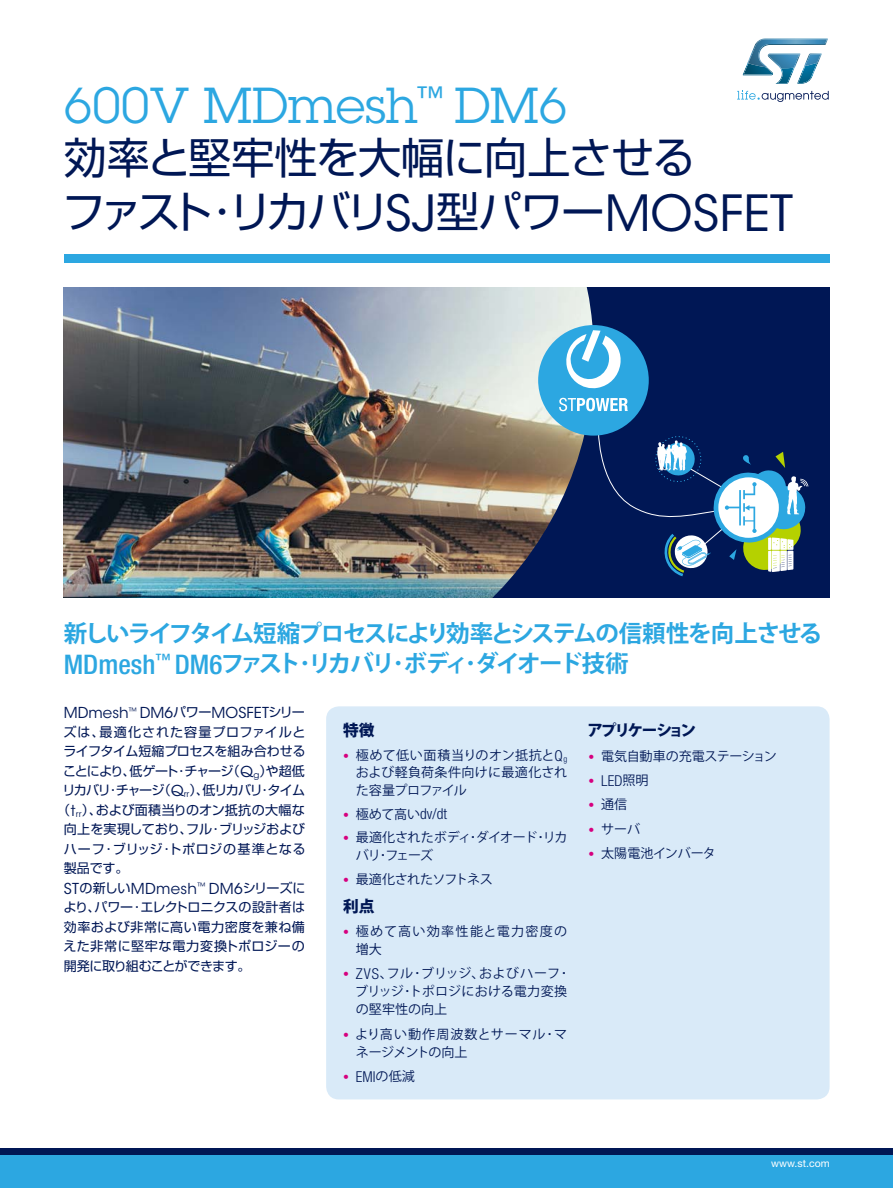
<style>
.page{position:relative;width:893px;height:1188px;background:#fff}
.page>*{position:absolute;margin:0;border:0;box-sizing:border-box;transform-origin:0 0}
.t1{font:49.5px "Lubalin Graph Std";color:#2ca7e1}
.t2{font:43.05px/54px "Shin Go Pro Regular 90 msp RKSJ H";letter-spacing:-.035em;color:#001755}
.t3{font:23.55px/30px "Koz Go Pro Bold 90 msp RKSJ H";letter-spacing:-.095em;color:#2ca7e1}
.t4{font:15.6px "Koz Go Pro Heavy 90 msp RKSJ H";letter-spacing:-.15em;color:#001755}
.t5{font:15.6px "Koz Go Pro Heavy 90 msp RKSJ H";letter-spacing:-.13em;color:#001755}
.t6{font:15px "ITC Avant Garde Std";letter-spacing:.005em;color:#001755}
.t7{font:300 condensed 15px "Helvetica Neue LT Std";color:#001755}
.t8{font:13.05px/18px "Koz Go Pro Regular 90 msp RKSJ H";color:#001755;text-align:justify}
.t9{font:13.05px/19.5px "Shin Go Pro Regular 90 msp RKSJ H";letter-spacing:-.005em;color:#001755;text-align:justify}
.t10{font:13.05px/17.4px "Koz Go Pro Regular 90 msp RKSJ H";letter-spacing:-.05em;color:#001755}
.t11{font:13.05px "Shin Go Pro Regular 90 msp RKSJ H";letter-spacing:-.1em;color:#001755}
.t12{font:13.05px "Shin Go Pro Regular 90 msp RKSJ H";letter-spacing:-.075em;color:#001755}
.t13{font:13.05px "Shin Go Pro Regular 90 msp RKSJ H";letter-spacing:-.035em;color:#001755}
.t14{font:13.05px "Shin Go Pro Regular 90 msp RKSJ H";letter-spacing:.045em;color:#001755}
.t15{font:13.05px "Shin Go Pro Regular 90 msp RKSJ H";letter-spacing:.07em;color:#001755}
.t16{font:13.05px/18px "Koz Go Pro Regular 90 msp RKSJ H";letter-spacing:.1em;color:#001755}
.t17{font:13.05px "Koz Go Pro Regular 90 msp RKSJ H";letter-spacing:-.03em;color:#001755}
.t18{font:10.5px "Helvetica Neue LT Std";color:#fff}
.s1{font-family:"ITC Avant Garde Std";font-size:49.5px}
.s2{font-family:"Helvetica Neue LT Std";font-weight:500;font-stretch:condensed;font-size:27px}
.s3{font-family:"Shin Go Pro Regular 90 msp RKSJ H";font-size:13.05px}
.s4{font-family:"ITC Avant Garde Std";font-size:15px}
.s5{font-family:"Helvetica Neue LT Std";font-weight:300;font-stretch:condensed;font-size:11.7px;color:#d6007f}
.s6{font-family:"Helvetica Neue LT Std";font-weight:300;font-stretch:condensed;font-size:15px}
.s7{font-size:11.7px;color:#d6007f}
.s8{font-family:"Koz Go Pro Regular 90 msp RKSJ H";font-weight:400;font-stretch:normal;font-size:13.05px}
</style>
<div class="page">
<img style="left:64px;top:287px;width:405px;height:311px">
<svg style="left:469px;top:287px;width:360px;height:311px;background:#445071"></svg>
<div style="left:0;top:1154px;width:892px;height:34px;background:#2ca7e1"></div>
<div style="left:0;top:1148px;width:892px;height:6px;background:#001755"></div>
<svg style="left:737px;top:91px;width:91px;height:11px"></svg>
<svg style="left:742px;top:38px;width:86px;height:46px"></svg>
<div style="left:326px;top:706px;width:503px;height:393px;background:#d9eaf8;border-radius:13px"></div>
<div style="left:64px;top:254px;width:765px;height:9px;background:#2ca7e1"></div>
<div style="left:538px;top:325px;width:110px;height:111px;background:#2ca7e1;border-radius:50%"></div>
<svg style="left:559px;top:398px;width:69px;height:13px"></svg>
<svg style="left:565px;top:330px;width:56px;height:59px"></svg>
<svg style="left:595px;top:422px;width:213px;height:154px;background:#314f79"></svg>
<h1 class="t1" style="left:64px;top:77px;width:505px">600V MDmesh<sup>™</sup> DM6</h1>
<h2 class="t2" style="left:62px;top:137px;width:732px">効率と堅牢性を大幅に向上させる<br>ファスト･リカバリ<span class="s1">SJ</span>型パワー<span class="s1">MOSFET</span></h2>
<h3 class="t3" style="left:64px;top:622px;width:760px">新しいライフタイム短縮プロセスにより効率とシステムの信頼性を向上させる<br><span class="s2">MDmesh</span><sup>™</sup> <span class="s2">DM6</span>ファスト･リカバリ･ボディ･ダイオード技術</h3>
<p class="t6" style="left:64px;top:704px;width:242px">MDmesh<sup>™</sup> DM6<span class="s3">パワー</span>MOSFET<span class="s3">シリー</span></p>
<p class="t15" style="left:63px;top:727px;width:244px">ズは、最適化された容量プロファイルと</p>
<p class="t13" style="left:63px;top:747px;width:243px">ライフタイム短縮プロセスを組み合わせる</p>
<p class="t12" style="left:63px;top:766px;width:243px">ことにより、低ゲート･チャージ（<span class="s4">Q</span><sub>g</sub>）や超低</p>
<p class="t11" style="left:63px;top:786px;width:244px">リカバリ･チャージ（<span class="s4">Q</span><sub>rr</sub>）、低リカバリ･タイム</p>
<p class="t9" style="left:57px;top:802px;width:249px">（<span class="s4">t</span><sub>rr</sub>）、および面積当りのオン抵抗の大幅な</p>
<p class="t9" style="left:64px;top:822px;width:243px">向上を実現しており、フル･ブリッジおよび</p>
<p class="t14" style="left:64px;top:844px;width:243px">ハーフ･ブリッジ･トポロジの基準となる</p>
<p class="t9" style="left:64px;top:861px;width:66px">製品です。</p>
<p class="t6" style="left:64px;top:880px;width:243px">ST<span class="s3">の新しい</span>MDmesh<sup>™</sup> DM6<span class="s3">シリーズに</span></p>
<p class="t9" style="left:63px;top:900px;width:243px">より、パワー･エレクトロニクスの設計者は効率および非常に高い電力密度を兼ね備えた非常に堅牢な電力変換トポロジーの開発に取り組むことができます。</p>
<p class="t5" style="left:343px;top:725px;width:33px">特徴</p>
<p class="t8" style="left:356px;top:748px;width:213px;line-height:17.4px;text-indent:-13px"><span class="s5">•</span> 極めて低い面積当りのオン抵抗と<span class="s6">Q</span><sub>g</sub>および軽負荷条件向けに最適化された容量プロファイル</p>
<p class="t8" style="left:343px;top:806px;width:105px"><span class="s5">•</span> 極めて高い<span class="s6">dv/dt</span></p>
<p class="t10" style="left:356px;top:831px;width:213px;text-indent:-13px"><span class="s5">•</span> 最適化されたボディ･ダイオード･リカバリ･フェーズ</p>
<p class="t10" style="left:343px;top:872px;width:151px"><span class="s5">•</span> 最適化されたソフトネス</p>
<p class="t5" style="left:343px;top:900px;width:33px">利点</p>
<p class="t16" style="left:356px;top:924px;width:213px;text-indent:-13px"><span class="s5">•</span> 極めて高い効率性能と電力密度の増大</p>
<p class="t8" style="left:355px;top:966px;width:213px;text-indent:-12px"><span class="s5">•</span> <span class="s6">ZVS</span>、フル･ブリッジ、およびハーフ･ブリッジ･トポロジにおける電力変換の堅牢性の向上</p>
<p class="t8" style="left:356px;top:1027px;width:213px;text-indent:-13px"><span class="s5">•</span> より高い動作周波数とサーマル･マネージメントの向上</p>
<p class="t7" style="left:343px;top:1071px;width:73px"><span class="s7">•</span> EMI<span class="s8">の低減</span></p>
<p class="t4" style="left:587px;top:725px;width:110px">アプリケーション</p>
<p class="t17" style="left:588px;top:751px;width:190px"><span class="s5">•</span> 電気自動車の充電ステーション</p>
<p class="t7" style="left:588px;top:775px;width:61px"><span class="s7">•</span> LED<span class="s8">照明</span></p>
<p class="t8" style="left:588px;top:797px;width:40px"><span class="s5">•</span> 通信</p>
<p class="t8" style="left:588px;top:822px;width:53px"><span class="s5">•</span> サーバ</p>
<p class="t8" style="left:588px;top:846px;width:129px"><span class="s5">•</span> 太陽電池インバータ</p>
<p class="t18" style="left:771px;top:1157px;width:60px">www.st.com</p>
</div>
